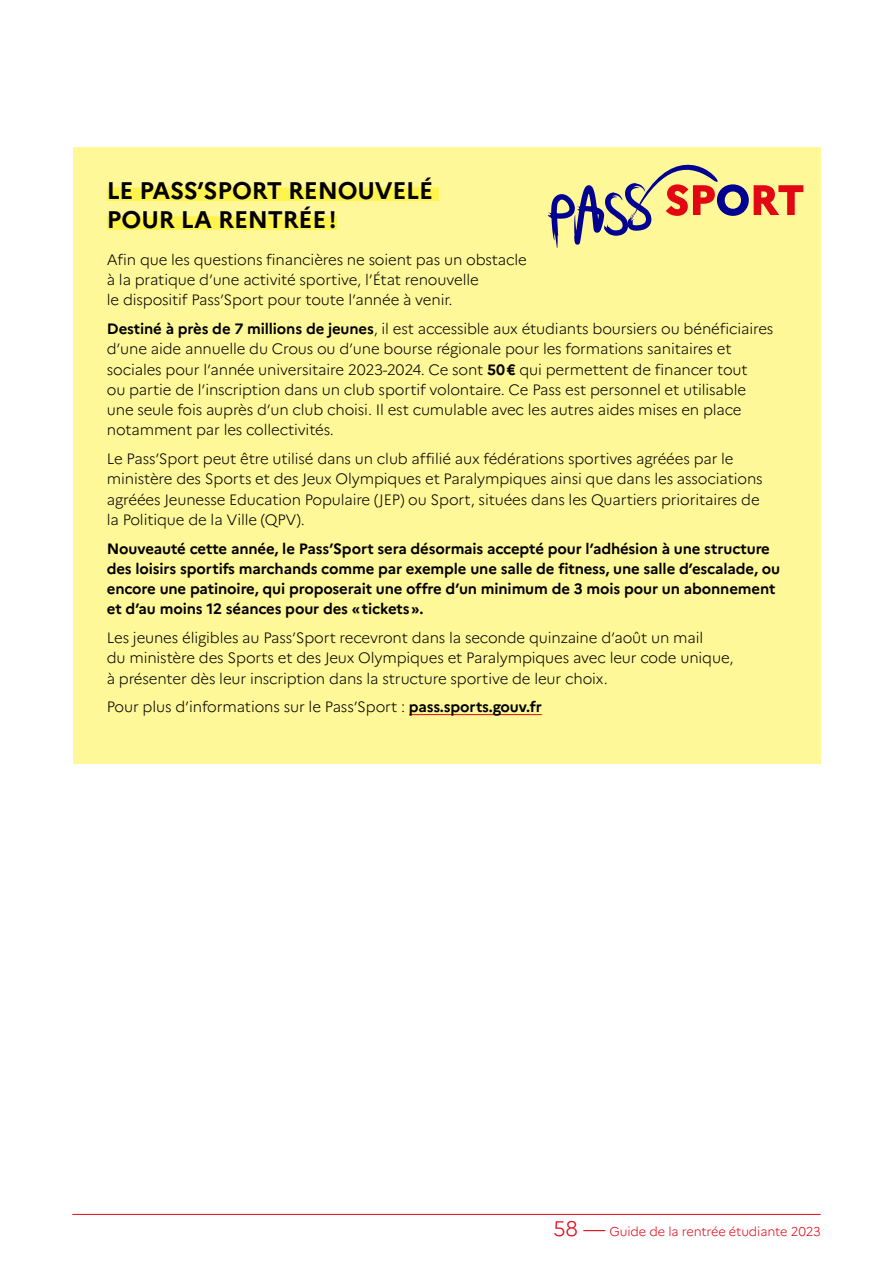
<style>
.page{position:relative;width:893px;height:1263px;background:#fff}
.page>*{position:absolute;margin:0;border:0;box-sizing:border-box;transform-origin:0 0}
.t1{font:700 24px/28.8px "Marianne";letter-spacing:-.01em;color:#000}
.t2{font:300 15px/20.2px "Marianne";letter-spacing:-.01em;color:#000}
.t3{font:700 15px/20.2px "Marianne";letter-spacing:-.01em;color:#000}
.t4{font:300 12.75px "Marianne";letter-spacing:-.01em;color:#e30613}
.s1{font-weight:700}
.s2{font-size:21px}
</style>
<div class="page">
<hr style="left:72px;top:1214px;width:749px;height:1px;background:#e30613">
<div style="left:73px;top:147px;width:748px;height:616px;background:#fff899"></div>
<div style="left:107px;top:187px;width:332px;height:14px;background:#fff34d"></div>
<div style="left:107px;top:216px;width:230px;height:14px;background:#fff34d"></div>
<hr style="left:409px;top:714px;width:133px;height:1px;background:#e30613">
<svg style="left:548px;top:164px;width:255px;height:84px"></svg>
<h1 class="t1" style="left:107px;top:176px;width:328px">LE PASS’SPORT RENOUVELÉ<br>POUR LA RENTRÉE!</h1>
<p class="t2" style="left:107px;top:249px;width:422px">Afin que les questions financières ne soient pas un obstacle à la pratique d’une activité sportive, l’État renouvelle<br>le dispositif Pass’Sport pour toute l’année à venir.</p>
<p class="t2" style="left:107px;top:319px;width:668px"><span class="s1">Destiné à près de 7 millions de jeunes</span>, il est accessible aux étudiants boursiers ou bénéficiaires d’une aide annuelle du Crous ou d’une bourse régionale pour les formations sanitaires et sociales pour l’année universitaire 2023-2024. Ce sont <span class="s1">50€</span> qui permettent de financer tout<br>ou partie de l’inscription dans un club sportif volontaire. Ce Pass est personnel et utilisable une seule fois auprès d’un club choisi. Il est cumulable avec les autres aides mises en place notamment par les collectivités.</p>
<p class="t2" style="left:107px;top:449px;width:657px">Le Pass’Sport peut être utilisé dans un club affilié aux fédérations sportives agréées par le ministère des Sports et des Jeux Olympiques et Paralympiques ainsi que dans les associations agréées Jeunesse Education Populaire (JEP) ou Sport, situées dans les Quartiers prioritaires de la Politique de la Ville (QPV).</p>
<p class="t3" style="left:107px;top:538px;width:675px">Nouveauté cette année, le Pass’Sport sera désormais accepté pour l’adhésion à une structure des loisirs sportifs marchands comme par exemple une salle de fitness, une salle d’escalade, ou encore une patinoire, qui proposerait une offre d’un minimum de 3 mois pour un abonnement et d’au moins 12 séances pour des «tickets».</p>
<p class="t2" style="left:107px;top:628px;width:628px">Les jeunes éligibles au Pass’Sport recevront dans la seconde quinzaine d’août un mail<br>du ministère des Sports et des Jeux Olympiques et Paralympiques avec leur code unique, à présenter dès leur inscription dans la structure sportive de leur choix.</p>
<p class="t2" style="left:107px;top:697px;width:436px">Pour plus d’informations sur le Pass’Sport : <span class="s1">pass.sports.gouv.fr</span></p>
<p class="t4" style="left:553px;top:1223px;width:269px"><span class="s2">58 —</span> Guide de la rentrée étudiante 2023</p>
</div>
